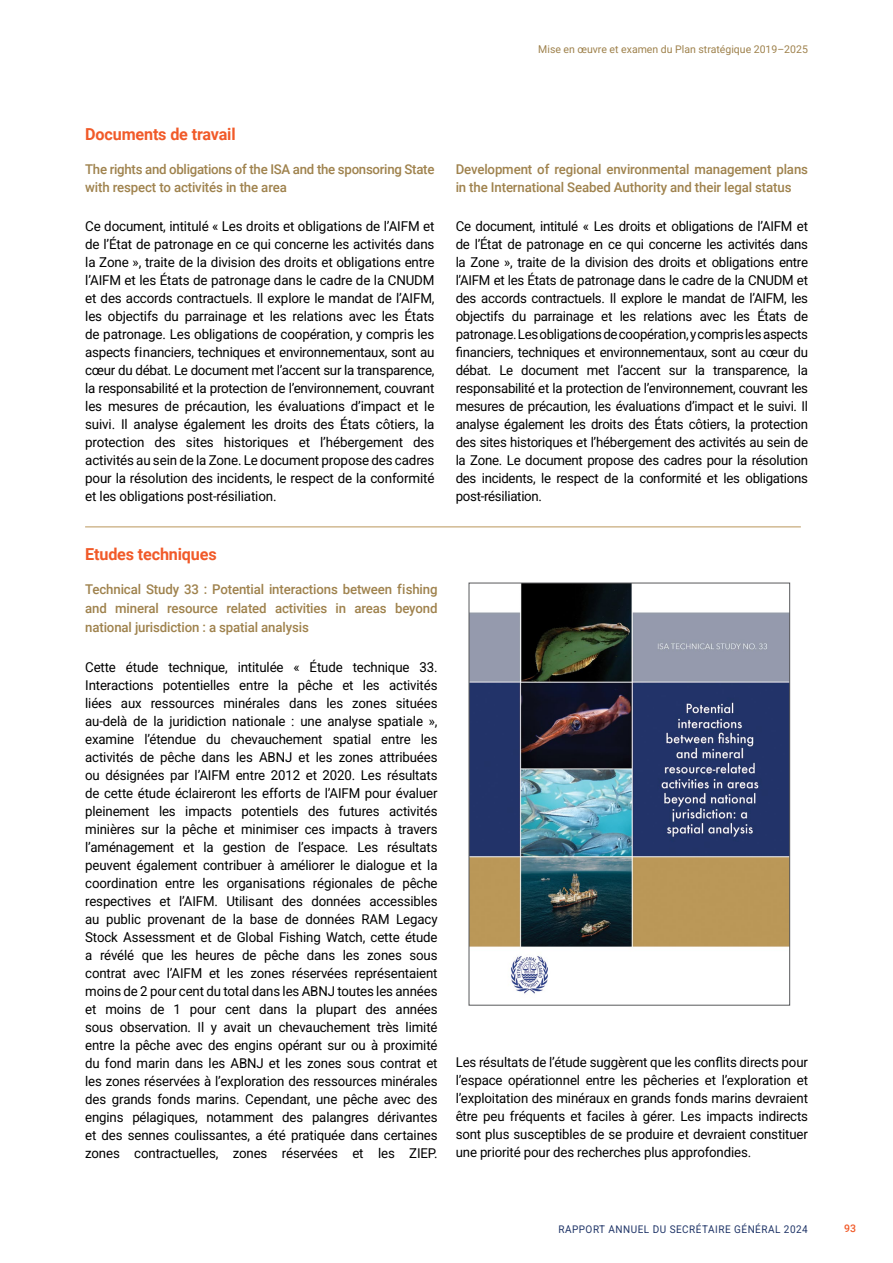
<style>
.page{position:relative;width:893px;height:1263px;background:#fff}
.page>*{position:absolute;margin:0;border:0;box-sizing:border-box;transform-origin:0 0}
.t1{font:700 16.5px "Roboto";letter-spacing:-.01em;color:#f15a29}
.t2{font:13.5px/18px "Roboto";letter-spacing:-.01em;color:#000;text-align:justify}
.t3{font:500 13.5px/18px "Roboto";letter-spacing:-.01em;color:#9f824d}
.t4{font:10.5px "Roboto";color:#9f824d}
.t5{font:10.5px "Roboto";letter-spacing:.05em;color:#203568;scale:.95 1}
.t6{font:500 10.5px "Roboto";color:#f15a29}
</style>
<div class="page">
<img style="left:470px;top:584px;width:318px;height:410px">
<div style="left:468px;top:582px;width:322px;height:424px;border:1px solid #58595b"></div>
<hr style="left:85px;top:526px;width:716px;height:1px;background:#ba965b">
<p class="t4" style="left:538px;top:42px;width:271px">Mise en œuvre et examen du Plan stratégique 2019–2025</p>
<p class="t1" style="left:85px;top:123px;width:152px">Documents de travail</p>
<p class="t3" style="left:85px;top:160px;width:351px">The rights and obligations of the ISA and the sponsoring State with respect to activités in the area</p>
<p class="t2" style="left:85px;top:217px;width:351px">Ce document, intitulé « Les droits et obligations de l’AIFM et de l’État de patronage en ce qui concerne les activités dans la Zone », traite de la division des droits et obligations entre l’AIFM et les États de patronage dans le cadre de la CNUDM et des accords contractuels. Il explore le mandat de l’AIFM, les objectifs du parrainage et les relations avec les États de patronage. Les obligations de coopération, y compris les aspects financiers, techniques et environnementaux, sont au cœur du débat. Le document met l’accent sur la transparence, la responsabilité et la protection de l’environnement, couvrant les mesures de précaution, les évaluations d’impact et le suivi. Il analyse également les droits des États côtiers, la protection des sites historiques et l’hébergement des activités au sein de la Zone. Le document propose des cadres pour la résolution des incidents, le respect de la conformité et les obligations post-résiliation.</p>
<p class="t1" style="left:85px;top:542px;width:133px">Etudes techniques</p>
<p class="t3" style="left:85px;top:580px;width:354px;line-height:18.8px;text-align:justify">Technical Study 33 : Potential interactions between fishing and mineral resource related activities in areas beyond national jurisdiction : a spatial analysis</p>
<p class="t2" style="left:85px;top:657px;width:354px">Cette étude technique, intitulée « Étude technique 33.<br>Interactions potentielles entre la pêche et les activités liées aux ressources minérales dans les zones situées au-delà de la juridiction nationale : une analyse spatiale », examine l’étendue du chevauchement spatial entre les activités de pêche dans les ABNJ et les zones attribuées ou désignées par l’AIFM entre 2012 et 2020. Les résultats de cette étude éclaireront les efforts de l’AIFM pour évaluer pleinement les impacts potentiels des futures activités minières sur la pêche et minimiser ces impacts à travers l’aménagement et la gestion de l’espace. Les résultats peuvent également contribuer à améliorer le dialogue et la coordination entre les organisations régionales de pêche respectives et l’AIFM. Utilisant des données accessibles au public provenant de la base de données RAM Legacy Stock Assessment et de Global Fishing Watch, cette étude a révélé que les heures de pêche dans les zones sous contrat avec l’AIFM et les zones réservées représentaient moins de 2 pour cent du total dans les ABNJ toutes les années et moins de 1 pour cent dans la plupart des années sous observation. Il y avait un chevauchement très limité entre la pêche avec des engins opérant sur ou à proximité du fond marin dans les ABNJ et les zones sous contrat et les zones réservées à l’exploration des ressources minérales des grands fonds marins. Cependant, une pêche avec des engins pélagiques, notamment des palangres dérivantes et des sennes coulissantes, a été pratiquée dans certaines zones contractuelles, zones réservées et les ZIEP.</p>
<p class="t3" style="left:456px;top:159px;width:354px">Development of regional environmental management plans in the International Seabed Authority and their legal status</p>
<p class="t2" style="left:456px;top:216px;width:354px">Ce document, intitulé « Les droits et obligations de l’AIFM et de l’État de patronage en ce qui concerne les activités dans la Zone », traite de la division des droits et obligations entre l’AIFM et les États de patronage dans le cadre de la CNUDM et des accords contractuels. Il explore le mandat de l’AIFM, les objectifs du parrainage et les relations avec les États de patronage. Les obligations de coopération, y compris les aspects financiers, techniques et environnementaux, sont au cœur du débat. Le document met l’accent sur la transparence, la responsabilité et la protection de l’environnement, couvrant les mesures de précaution, les évaluations d’impact et le suivi. Il analyse également les droits des États côtiers, la protection des sites historiques et l’hébergement des activités au sein de la Zone. Le document propose des cadres pour la résolution des incidents, le respect de la conformité et les obligations post-résiliation.</p>
<p class="t2" style="left:456px;top:1053px;width:354px">Les résultats de l’étude suggèrent que les conflits directs pour l’espace opérationnel entre les pêcheries et l’exploration et l’exploitation des minéraux en grands fonds marins devraient être peu fréquents et faciles à gérer. Les impacts indirects sont plus susceptibles de se produire et devraient constituer une priorité pour des recherches plus approfondies.</p>
<p class="t5" style="left:558px;top:1221px;width:264px">RAPPORT ANNUEL DU SECRÉTAIRE GÉNÉRAL 2024</p>
<p class="t6" style="left:844px;top:1221px;width:13px">93</p>
</div>
